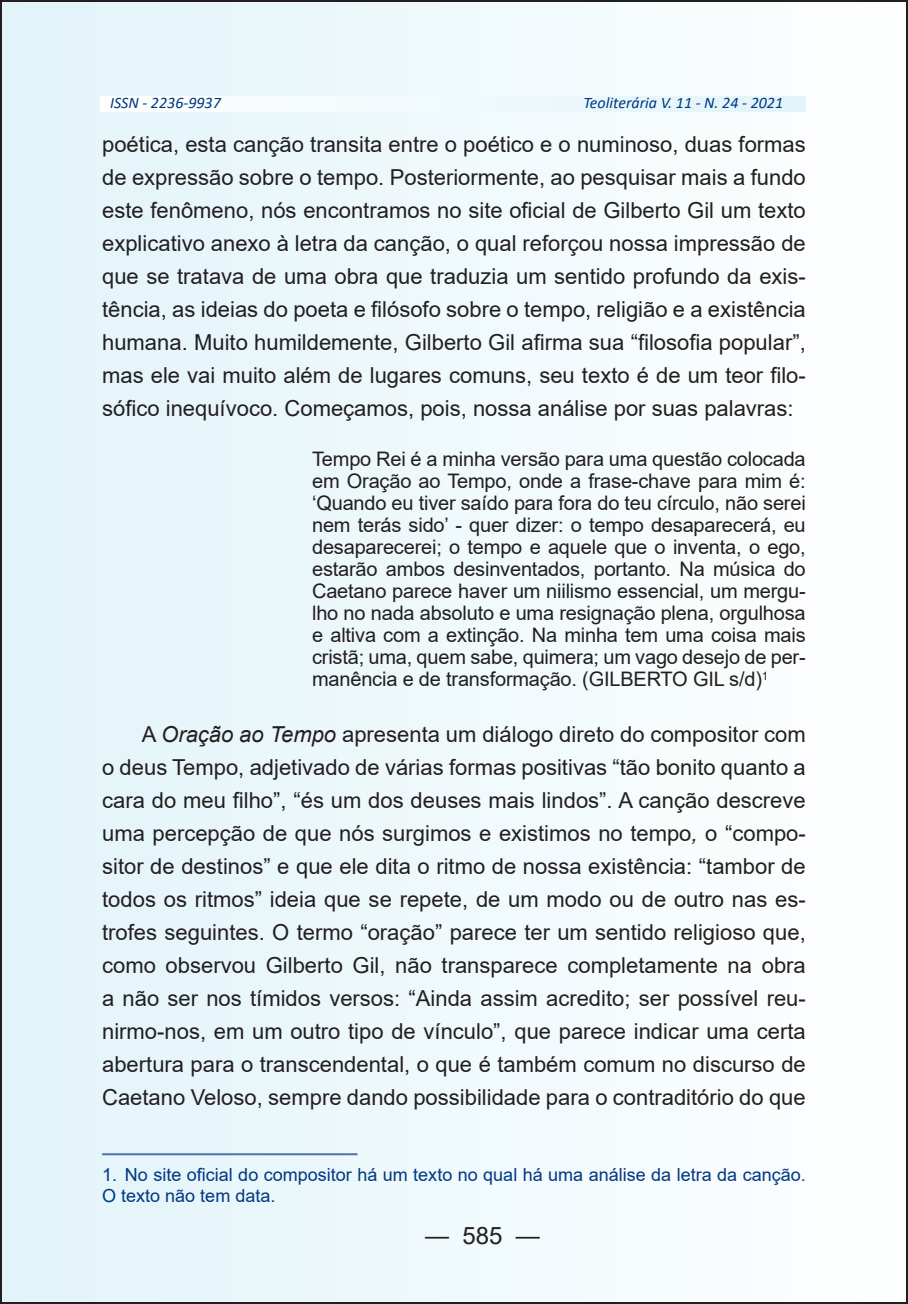
<style>
.page{position:relative;width:908px;height:1304px;background:#fff}
.page>*{position:absolute;margin:0;border:0;box-sizing:border-box;transform-origin:0 0}
.t1{font:24px "Arial";color:#231f20}
.t2{font:22px/33px "Arial";color:#231f20;text-align:justify}
.t3{font:20px/22px "Arial";letter-spacing:-.01em;color:#231f20;text-align:justify}
.t4{font:18px/21px "Arial";color:#003882}
.t5{font:italic 16px "Calibri";color:#003882}
.s1{font-style:italic}
</style>
<div class="page">
<div style="left:1px;top:1px;width:905px;height:1302px;background:linear-gradient(to right,#e1f4fa,#fefefe)"></div>
<svg style="left:100px;top:96px;width:705px;height:15px"></svg>
<hr style="left:102px;top:1153px;width:255px;height:2px;background:#4d74a8">
<p class="t5" style="left:110px;top:92px;width:112px">ISSN - 2236-9937</p>
<p class="t5" style="left:583px;top:92px;width:201px">Teoliterária V. 11 - N. 24 - 2021</p>
<p class="t2" style="left:102px;top:128px;width:704px">poética, esta canção transita entre o poético e o numinoso, duas formas de expressão sobre o tempo. Posteriormente, ao pesquisar mais a fundo este fenômeno, nós encontramos no site oficial de Gilberto Gil um texto explicativo anexo à letra da canção, o qual reforçou nossa impressão de que se tratava de uma obra que traduzia um sentido profundo da exis&shy;tência, as ideias do poeta e filósofo sobre o tempo, religião e a existência humana. Muito humildemente, Gilberto Gil afirma sua “filosofia popular”, mas ele vai muito além de lugares comuns, seu texto é de um teor filo&shy;sófico inequívoco. Começamos, pois, nossa análise por suas palavras:</p>
<p class="t3" style="left:312px;top:448px;width:495px">Tempo Rei é a minha versão para uma questão colocada em Oração ao Tempo, onde a frase-chave para mim é: ‘Quando eu tiver saído para fora do teu círculo, não serei nem terás sido’ - quer dizer: o tempo desaparecerá, eu desaparecerei; o tempo e aquele que o inventa, o ego, estarão ambos desinventados, portanto. Na música do Caetano parece haver um niilismo essencial, um mergu&shy;lho no nada absoluto e uma resignação plena, orgulhosa e altiva com a extinção. Na minha tem uma coisa mais cristã; uma, quem sabe, quimera; um vago desejo de per&shy;manência e de transformação. (GILBERTO GIL s/d)<sup>1</sup></p>
<p class="t2" style="left:102px;top:718px;width:704px;text-indent:40px">A <span class="s1">Oração ao Tempo</span> apresenta um diálogo direto do compositor com o deus Tempo, adjetivado de várias formas positivas “tão bonito quanto a cara do meu filho”, “és um dos deuses mais lindos”. A canção descreve uma percepção de que nós surgimos e existimos no tempo<span class="s1">,</span> o “compo&shy;sitor de destinos” e que ele dita o ritmo de nossa existência: “tambor de todos os ritmos” ideia que se repete, de um modo ou de outro nas es&shy;trofes seguintes. O termo “oração” parece ter um sentido religioso que, como observou Gilberto Gil, não transparece completamente na obra a não ser nos tímidos versos: “Ainda assim acredito; ser possível reu&shy;nirmo-nos, em um outro tipo de vínculo”, que parece indicar uma certa abertura para o transcendental, o que é também comum no discurso de Caetano Veloso, sempre dando possibilidade para o contraditório do que</p>
<p class="t4" style="left:102px;top:1164px;width:704px">1. No site oficial do compositor há um texto no qual há uma análise da letra da canção.<br>O texto não tem data.</p>
<p class="t1" style="left:425px;top:1218px;width:116px">— 585 —</p>
</div>
